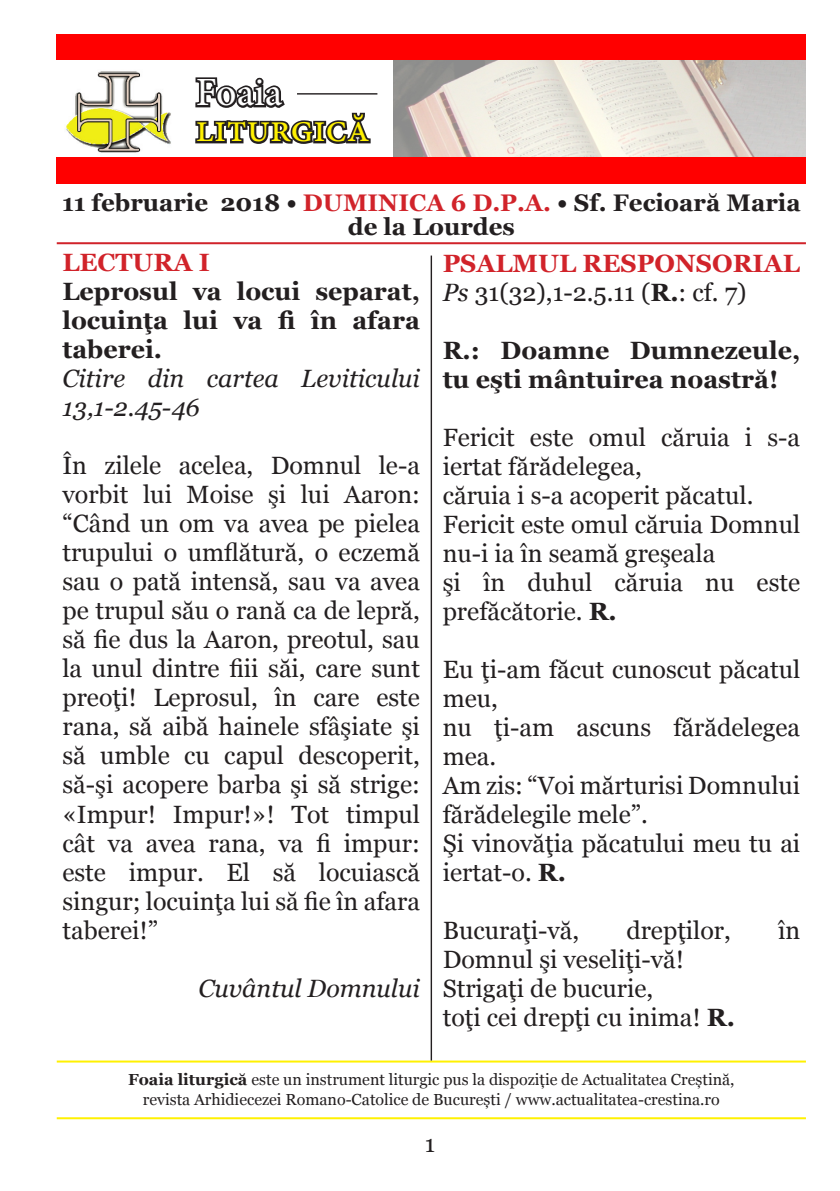
<style>
.page{position:relative;width:840px;height:1191px;background:#fff}
.page>*{position:absolute;margin:0;border:0;box-sizing:border-box;transform-origin:0 0}
.t1{font:40px "Minion Pro";color:#fff101}
.t2{font:40px "Minion Pro";color:#fff}
.t3{font:25px/29px "Georgia";color:#231f20}
.t4{font:700 25px/29px "Georgia";color:#231f20;text-align:justify}
.t5{font:italic 25px/29px "Georgia";color:#231f20}
.t6{font:700 25px "Georgia";color:#d1232a}
.t7{font:700 24px/24px "Georgia";color:#231f20;text-align:center}
.t8{font:24px "Georgia";color:#231f20}
.t9{font:16px/19.2px "Georgia";color:#231f20;text-align:center}
.s1{color:#d1232a}
.s2{font-style:italic}
.s3{font-weight:700}
</style>
<div class="page">
<img style="left:393px;top:60px;width:412px;height:98px">
<img style="left:57px;top:71px;width:115px;height:87px">
<div style="left:57px;top:158px;width:748px;height:26px;background:#f00"></div>
<hr style="left:57px;top:242px;width:748px;height:2px;background:#d1232a">
<hr style="left:57px;top:1117px;width:748px;height:2px;background:#fff101">
<hr style="left:57px;top:1060px;width:748px;height:2px;background:#fff101">
<div style="left:57px;top:34px;width:748px;height:26px;background:#f00"></div>
<svg style="left:195px;top:77px;width:176px;height:67px"></svg>
<hr style="left:297px;top:93px;width:80px;height:2px;background:#231f20">
<hr style="left:430px;top:255px;width:2px;height:805px;background:#231f20">
<h1 class="t2" style="left:196px;top:66px;width:88px">Foaia</h1>
<h1 class="t1" style="left:196px;top:102px;width:175px">liturgică</h1>
<p class="t7" style="left:62px;top:191px;width:739px">11 februarie 2018 • <span class="s1">DUMINICA 6 D.P.A.</span> • Sf. Fecioară Maria de la Lourdes</p>
<p class="t6" style="left:62px;top:246px;width:149px">LECTURA I</p>
<p class="t4" style="left:62px;top:277px;width:359px">Leprosul va locui separat, locuinţa lui va fi în afara taberei.</p>
<p class="t5" style="left:62px;top:364px;width:359px">Citire din cartea Leviticului<br>13,1-2.45-46</p>
<p class="t3" style="left:62px;top:452px;width:359px;text-align:justify">În zilele acelea, Domnul le-a vorbit lui Moise şi lui Aaron: “Când un om va avea pe pielea trupului o umflătură, o eczemă sau o pată intensă, sau va avea pe trupul său o rană ca de lepră, să fie dus la Aaron, preotul, sau la unul dintre fiii săi, care sunt preoţi! Leprosul, în care este rana, să aibă hainele sfâşiate şi să umble cu capul descoperit, să-şi acopere barba şi să strige: «Impur! Impur!»! Tot timpul cât va avea rana, va fi impur: este impur. El să locuiască singur; locuinţa lui să fie în afara taberei!”</p>
<p class="t5" style="left:198px;top:973px;width:223px">Cuvântul Domnului</p>
<p class="t6" style="left:442px;top:247px;width:358px">PSALMUL RESPONSORIAL</p>
<p class="t3" style="left:442px;top:278px;width:305px"><span class="s2">Ps</span> 31(32),1-2.5.11 (<span class="s3">R.</span>: cf. 7)</p>
<p class="t4" style="left:442px;top:335px;width:359px">R.: Doamne Dumnezeule, tu eşti mântuirea noastră!</p>
<p class="t3" style="left:442px;top:423px;width:359px">Fericit este omul căruia i s-a iertat fărădelegea,</p>
<p class="t3" style="left:442px;top:481px;width:312px">căruia i s-a acoperit păcatul.</p>
<p class="t3" style="left:442px;top:510px;width:359px">Fericit este omul căruia Domnul nu-i ia în seamă greşeala</p>
<p class="t3" style="left:442px;top:568px;width:359px">şi în duhul căruia nu este prefăcătorie. <span class="s3">R.</span></p>
<p class="t3" style="left:442px;top:655px;width:359px">Eu ţi-am făcut cunoscut păcatul meu,</p>
<p class="t3" style="left:442px;top:713px;width:359px">nu ţi-am ascuns fărădelegea mea.</p>
<p class="t3" style="left:442px;top:771px;width:359px">Am zis: “Voi mărturisi Domnului fărădelegile mele”.</p>
<p class="t3" style="left:442px;top:829px;width:359px">Şi vinovăţia păcatului meu tu ai iertat-o. <span class="s3">R.</span></p>
<p class="t3" style="left:442px;top:916px;width:138px">Bucuraţi-vă,</p>
<p class="t3" style="left:626px;top:916px;width:106px">drepţilor,</p>
<p class="t3" style="left:777px;top:916px;width:24px">în</p>
<p class="t3" style="left:442px;top:945px;width:243px">Domnul şi veseliţi-vă!</p>
<p class="t3" style="left:442px;top:974px;width:212px">Strigaţi de bucurie,</p>
<p class="t3" style="left:442px;top:1003px;width:294px">toţi cei drepţi cu inima! <span class="s3">R.</span></p>
<p class="t9" style="left:128px;top:1070px;width:607px"><span class="s3">Foaia liturgică</span> este un instrument liturgic pus la dispoziție de Actualitatea Creștină, revista Arhidiecezei Romano-Catolice de București / www.actualitatea-crestina.ro</p>
<p class="t8" style="left:424px;top:1129px;width:12px">1</p>
</div>
